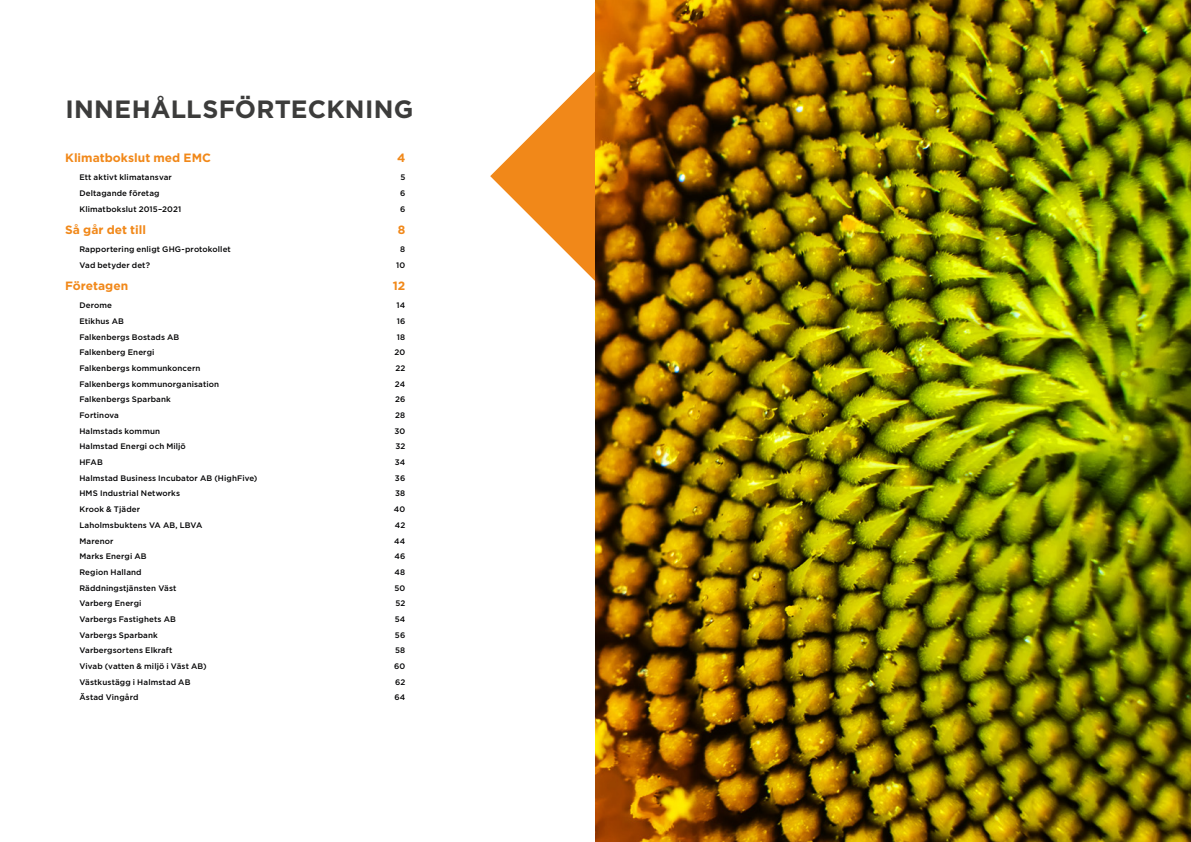
<style>
.page{position:relative;width:1191px;height:842px;background:#fff}
.page>*{position:absolute;margin:0;border:0;box-sizing:border-box;transform-origin:0 0}
.t1{font:700 25px "Gotham";letter-spacing:.01em;color:#3c3c3b}
.t2{font:700 12px "Gotham";color:#f18819}
.t3{font:500 8px "Gotham";letter-spacing:.015em;color:#020203}
</style>
<div class="page">
<svg style="left:490px;top:71px;width:105px;height:210px"></svg>
<img style="left:595px;top:0;width:596px;height:842px">
<h1 class="t1" style="left:65px;top:95px;width:349px">INNEHÅLLSFÖRTECKNING</h1>
<h2 class="t2" style="left:65px;top:151px;width:147px">Klimatbokslut med EMC</h2>
<h2 class="t2" style="left:397px;top:151px;width:10px">4</h2>
<p class="t3" style="left:79px;top:173px;width:94px">Ett aktivt klimatansvar</p>
<p class="t3" style="left:400px;top:173px;width:6px">5</p>
<p class="t3" style="left:79px;top:189px;width:82px">Deltagande företag</p>
<p class="t3" style="left:400px;top:189px;width:7px">6</p>
<p class="t3" style="left:79px;top:204px;width:103px">Klimatbokslut 2015–2021</p>
<p class="t3" style="left:400px;top:204px;width:7px">6</p>
<h2 class="t2" style="left:65px;top:222px;width:82px">Så går det till</h2>
<h2 class="t2" style="left:398px;top:222px;width:9px">8</h2>
<p class="t3" style="left:79px;top:245px;width:153px">Rapportering enligt GHG-protokollet</p>
<p class="t3" style="left:400px;top:245px;width:7px">8</p>
<p class="t3" style="left:79px;top:260px;width:72px">Vad betyder det?</p>
<p class="t3" style="left:396px;top:260px;width:11px">10</p>
<h2 class="t2" style="left:65px;top:279px;width:64px">Företagen</h2>
<h2 class="t2" style="left:393px;top:279px;width:14px">12</h2>
<p class="t3" style="left:79px;top:301px;width:34px">Derome</p>
<p class="t3" style="left:397px;top:301px;width:10px">14</p>
<p class="t3" style="left:79px;top:317px;width:46px">Etikhus AB</p>
<p class="t3" style="left:397px;top:317px;width:10px">16</p>
<p class="t3" style="left:79px;top:332px;width:101px">Falkenbergs Bostads AB</p>
<p class="t3" style="left:397px;top:332px;width:10px">18</p>
<p class="t3" style="left:79px;top:348px;width:77px">Falkenberg Energi</p>
<p class="t3" style="left:394px;top:348px;width:12px">20</p>
<p class="t3" style="left:79px;top:364px;width:123px">Falkenbergs kommunkoncern</p>
<p class="t3" style="left:395px;top:364px;width:11px">22</p>
<p class="t3" style="left:79px;top:379px;width:141px">Falkenbergs kommunorganisation</p>
<p class="t3" style="left:395px;top:379px;width:12px">24</p>
<p class="t3" style="left:79px;top:395px;width:93px">Falkenbergs Sparbank</p>
<p class="t3" style="left:395px;top:395px;width:12px">26</p>
<p class="t3" style="left:79px;top:411px;width:41px">Fortinova</p>
<p class="t3" style="left:395px;top:411px;width:12px">28</p>
<p class="t3" style="left:79px;top:426px;width:82px">Halmstads kommun</p>
<p class="t3" style="left:394px;top:426px;width:12px">30</p>
<p class="t3" style="left:79px;top:442px;width:108px">Halmstad Energi och Miljö</p>
<p class="t3" style="left:395px;top:442px;width:11px">32</p>
<p class="t3" style="left:79px;top:458px;width:25px">HFAB</p>
<p class="t3" style="left:395px;top:458px;width:12px">34</p>
<p class="t3" style="left:79px;top:473px;width:180px">Halmstad Business Incubator AB (HighFive)</p>
<p class="t3" style="left:395px;top:473px;width:12px">36</p>
<p class="t3" style="left:79px;top:489px;width:102px">HMS Industrial Networks</p>
<p class="t3" style="left:395px;top:489px;width:12px">38</p>
<p class="t3" style="left:79px;top:505px;width:62px">Krook &amp; Tjäder</p>
<p class="t3" style="left:394px;top:505px;width:13px">40</p>
<p class="t3" style="left:79px;top:520px;width:125px">Laholmsbuktens VA AB, LBVA</p>
<p class="t3" style="left:395px;top:520px;width:12px">42</p>
<p class="t3" style="left:79px;top:536px;width:36px">Marenor</p>
<p class="t3" style="left:394px;top:536px;width:13px">44</p>
<p class="t3" style="left:79px;top:552px;width:69px">Marks Energi AB</p>
<p class="t3" style="left:394px;top:552px;width:12px">46</p>
<p class="t3" style="left:79px;top:567px;width:64px">Region Halland</p>
<p class="t3" style="left:394px;top:567px;width:12px">48</p>
<p class="t3" style="left:79px;top:583px;width:99px">Räddningstjänsten Väst</p>
<p class="t3" style="left:394px;top:583px;width:12px">50</p>
<p class="t3" style="left:79px;top:599px;width:64px">Varberg Energi</p>
<p class="t3" style="left:395px;top:599px;width:11px">52</p>
<p class="t3" style="left:79px;top:614px;width:98px">Varbergs Fastighets AB</p>
<p class="t3" style="left:395px;top:614px;width:12px">54</p>
<p class="t3" style="left:79px;top:630px;width:80px">Varbergs Sparbank</p>
<p class="t3" style="left:395px;top:630px;width:12px">56</p>
<p class="t3" style="left:79px;top:646px;width:95px">Varbergsortens Elkraft</p>
<p class="t3" style="left:395px;top:646px;width:12px">58</p>
<p class="t3" style="left:79px;top:661px;width:129px">Vivab (vatten &amp; miljö i Väst AB)</p>
<p class="t3" style="left:394px;top:661px;width:13px">60</p>
<p class="t3" style="left:79px;top:677px;width:113px">Västkustägg i Halmstad AB</p>
<p class="t3" style="left:395px;top:677px;width:12px">62</p>
<p class="t3" style="left:79px;top:693px;width:61px">Ästad Vingård</p>
<p class="t3" style="left:394px;top:693px;width:12px">64</p>
</div>
